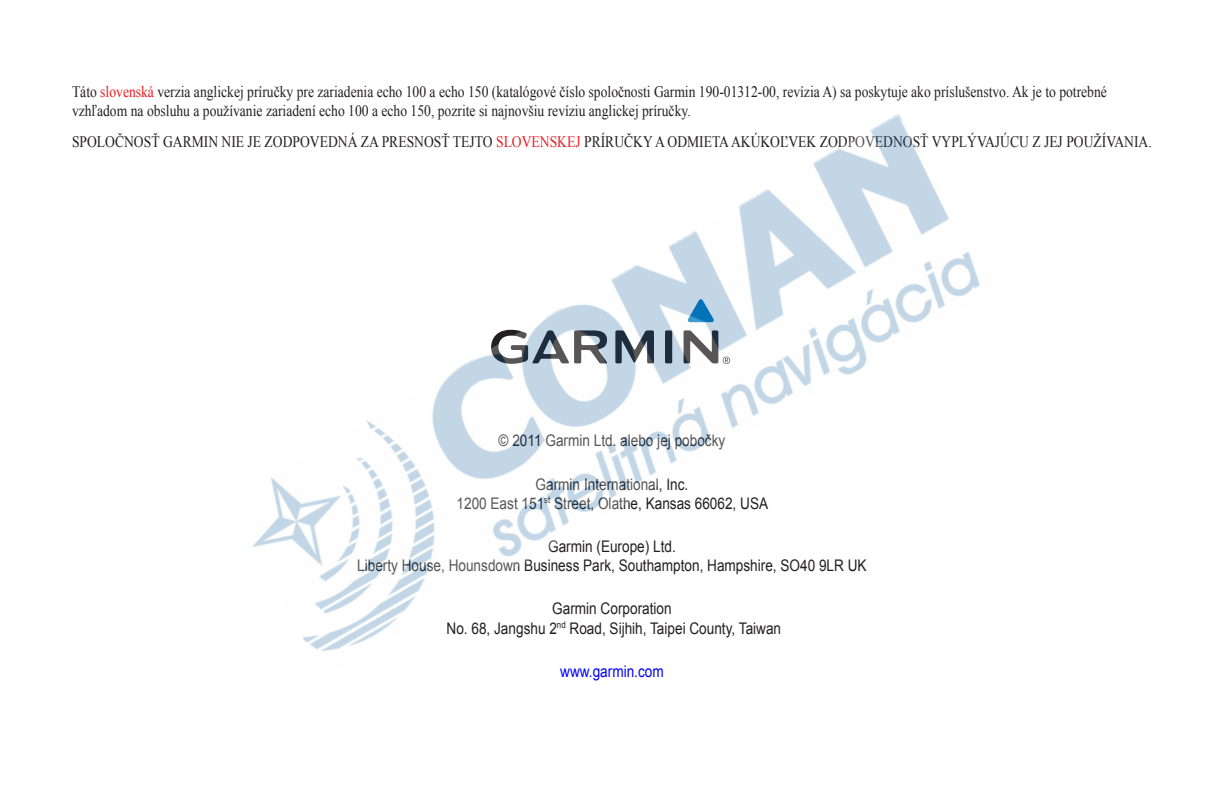
<style>
.page{position:relative;width:1224px;height:792px;background:#fff}
.page>*{position:absolute;margin:0;border:0;box-sizing:border-box;transform-origin:0 0}
.t1{font:16px/19.2px "Times New Roman";color:#231f20;scale:.85 1}
.t2{font:16px/19.2px "Arial";color:#231f20;text-align:center;scale:.85 1}
.t3{font:16px "Arial";color:#00f;scale:.85 1}
.s1{color:#ee1d23}
</style>
<div class="page">
<img style="left:252px;top:114px;width:728px;height:537px">
<p class="t1" style="left:72px;top:82px;width:1219px">Táto <span class="s1">slovenská</span> verzia anglickej príručky pre zariadenia echo 100 a echo 150 (katalógové číslo spoločnosti Garmin 190-01312-00, revízia A) sa poskytuje ako príslušenstvo. Ak je to potrebné vzhľadom na obsluhu a používanie zariadení echo 100 a echo 150, pozrite si najnovšiu revíziu anglickej príručky.</p>
<p class="t1" style="left:72px;top:132px;width:1272px">SPOLOČNOSŤ GARMIN NIE JE ZODPOVEDNÁ ZA PRESNOSŤ TEJTO <span class="s1">SLOVENSKEJ</span> PRÍRUČKY A ODMIETA AKÚKOĽVEK ZODPOVEDNOSŤ VYPLÝVAJÚCU Z JEJ POUŽÍVANIA.</p>
<p class="t2" style="left:499px;top:431px;width:268px">© 2011 Garmin Ltd. alebo jej pobočky</p>
<p class="t2" style="left:457px;top:475px;width:368px">Garmin International, Inc.<br>1200 East 151<sup>st</sup> Street, Olathe, Kansas 66062, USA</p>
<p class="t2" style="left:357px;top:537px;width:601px">Garmin (Europe) Ltd.<br>Liberty House, Hounsdown Business Park, Southampton, Hampshire, SO40 9LR UK</p>
<p class="t2" style="left:447px;top:599px;width:395px">Garmin Corporation<br>No. 68, Jangshu 2<sup>nd</sup> Road, Sijhih, Taipei County, Taiwan</p>
<p class="t3" style="left:560px;top:661px;width:123px">www.garmin.com</p>
</div>
